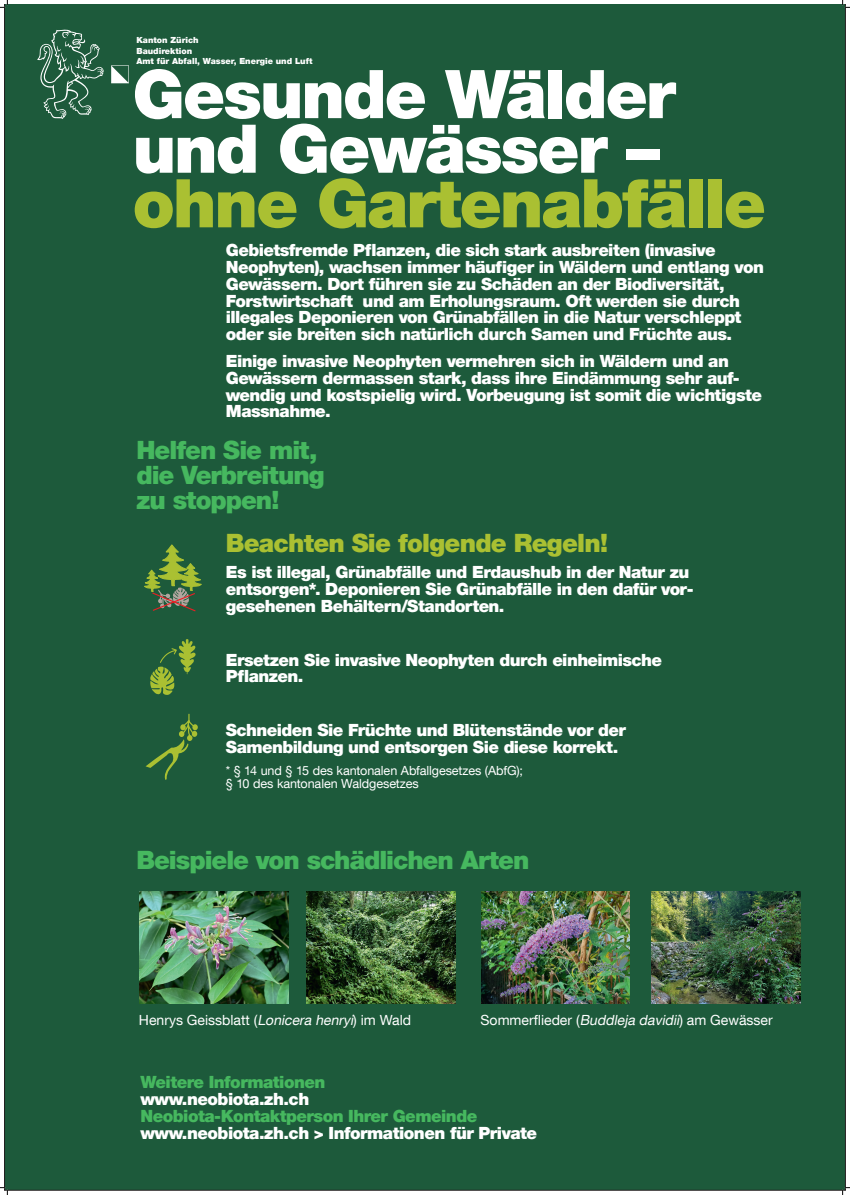
<style>
.page{position:relative;width:850px;height:1195px;background:#fff}
.page>*{position:absolute;margin:0;border:0;box-sizing:border-box;transform-origin:0 0}
.t1{font:900 67.2px/54.6px "Helvetica Neue LT Com";letter-spacing:-.03em;color:#fff}
.t2{font:900 67.2px "Helvetica Neue LT Com";letter-spacing:-.03em;color:#aac032}
.t3{font:900 25.23px "Helvetica Neue LT Com";letter-spacing:-.03em;color:#aac032}
.t4{font:900 25.2px/25.2px "Helvetica Neue LT Com";letter-spacing:-.04em;color:#46b85f}
.t5{font:900 16.84px "Helvetica Neue LT Com";letter-spacing:-.03em;color:#fff}
.t6{font:900 16.84px "Helvetica Neue LT Com";letter-spacing:-.03em;color:#46b85f}
.t7{font:900 16.8px/16.8px "Helvetica Neue LT Com";letter-spacing:-.035em;color:#fff}
.t8{font:14px "Helvetica Neue LT Com";color:#fff}
.t9{font:12.6px/12.6px "Helvetica Neue LT Com";letter-spacing:-.01em;color:#fff}
.t10{font:900 8.4px/10.5px "Helvetica Neue LT Com";color:#fff}
.s1{font-style:italic}
</style>
<div class="page">
<div style="left:4px;top:4px;width:841px;height:1186px;background:#1d5a3b"></div>
<img style="left:306px;top:891px;width:149px;height:112px">
<img style="left:139px;top:891px;width:149px;height:112px">
<img style="left:480px;top:891px;width:149px;height:112px">
<img style="left:651px;top:891px;width:149px;height:112px">
<svg style="left:141px;top:543px;width:63px;height:69px"></svg>
<svg style="left:150px;top:639px;width:46px;height:56px"></svg>
<svg style="left:145px;top:713px;width:53px;height:66px"></svg>
<svg style="left:37px;top:29px;width:67px;height:90px"></svg>
<svg style="left:111px;top:65px;width:18px;height:18px"></svg>
<svg style="left:0;top:0;width:8px;height:8px"></svg>
<svg style="left:0;top:1187px;width:8px;height:7px"></svg>
<svg style="left:842px;top:0;width:7px;height:8px"></svg>
<svg style="left:842px;top:1187px;width:7px;height:7px"></svg>
<p class="t10" style="left:136px;top:35px;width:177px">Kanton Zürich<br>Baudirektion<br>Amt für Abfall, Wasser, Energie und Luft</p>
<h1 class="t1" style="left:132px;top:66px;width:544px">Gesunde Wälder und Gewässer –</h1>
<h1 class="t2" style="left:132px;top:163px;width:634px">ohne Gartenabfälle</h1>
<p class="t7" style="left:226px;top:241px;width:539px">Gebietsfremde Pflanzen, die sich stark ausbreiten (invasive Neophyten), wachsen immer häufiger in Wäldern und entlang von Gewässern. Dort führen sie zu Schäden an der Biodiversität, Forstwirtschaft und am Erholungsraum. Oft werden sie durch illegales Deponieren von Grünabfällen in die Natur verschleppt oder sie breiten sich natürlich durch Samen und Früchte aus.</p>
<p class="t7" style="left:226px;top:352px;width:537px">Einige invasive Neophyten vermehren sich in Wäldern und an Gewässern dermassen stark, dass ihre Eindämmung sehr auf&shy;wendig und kostspielig wird. Vorbeugung ist somit die wichtigste Massnahme.</p>
<h3 class="t4" style="left:136px;top:437px;width:190px">Helfen Sie mit, die Verbreitung zu stoppen!</h3>
<h2 class="t3" style="left:226px;top:527px;width:383px">Beachten Sie folgende Regeln!</h2>
<p class="t7" style="left:226px;top:564px;width:469px">Es ist illegal, Grünabfälle und Erdaushub in der Natur zu entsorgen*. Deponieren Sie Grünabfälle in den dafür vor&shy;gesehenen Behältern/Standorten.</p>
<p class="t7" style="left:226px;top:651px;width:437px">Ersetzen Sie invasive Neophyten durch einheimische<br>Pflanzen.</p>
<p class="t7" style="left:226px;top:721px;width:401px">Schneiden Sie Früchte und Blütenstände vor der<br>Samenbildung und entsorgen Sie diese korrekt.</p>
<p class="t9" style="left:226px;top:764px;width:298px">* § 14 und § 15 des kantonalen Abfallgesetzes (AbfG); § 10 des kantonalen Waldgesetzes</p>
<h3 class="t4" style="left:136px;top:847px;width:394px">Beispiele von schädlichen Arten</h3>
<p class="t8" style="left:139px;top:1011px;width:273px">Henrys Geissblatt (<span class="s1">Lonicera henryi</span>) im Wald</p>
<p class="t8" style="left:480px;top:1011px;width:293px">Sommerflieder (<span class="s1">Buddleja davidii</span>) am Gewässer</p>
<p class="t6" style="left:140px;top:1071px;width:186px">Weitere Informationen</p>
<p class="t5" style="left:140px;top:1088px;width:170px">www.neobiota.zh.ch</p>
<p class="t6" style="left:140px;top:1105px;width:338px">Neobiota-Kontaktperson Ihrer Gemeinde</p>
<p class="t5" style="left:140px;top:1122px;width:398px">www.neobiota.zh.ch &gt; Informationen für Private</p>
</div>
